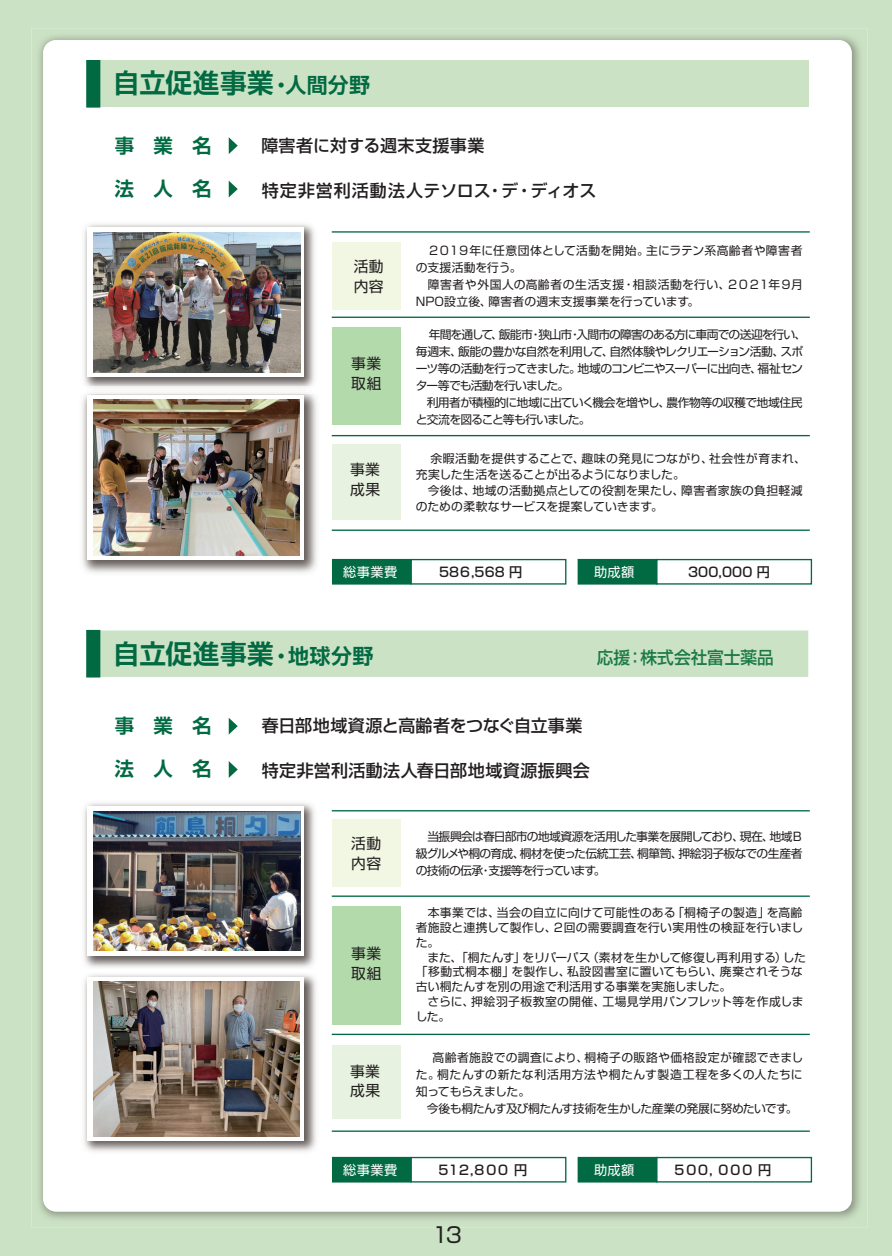
<style>
.page{position:relative;width:892px;height:1256px;background:#fff}
.page>*{position:absolute;margin:0;border:0;box-sizing:border-box;transform-origin:0 0}
.t1{font:700 26.55px "Shin Go Pr 5 De";letter-spacing:.02em;color:#026a43}
.t2{font:21.3px "Shin Go Pr 5";color:#231f20}
.t3{font:700 19.35px/42.6px "Shin Go Pr 5 De";color:#026a43}
.t4{font:500 17.25px "Shin Go Pr 5";color:#026a43}
.t5{font:500 16.95px "Shin Go Pr 5";letter-spacing:.015em;color:#231f20}
.t6{font:500 16.95px "Shin Go Pr 5";letter-spacing:.05em;color:#231f20}
.t7{font:500 16.95px "Shin Go Pr 5";letter-spacing:-.015em;color:#231f20}
.t8{font:14.7px/19.6px "Shin Go Pr 5";letter-spacing:.035em;color:#231f20}
.t9{font:500 13.2px "Shin Go Pr 5";letter-spacing:-.07em;color:#231f20}
.t10{font:13.2px "Shin Go Pr 5";letter-spacing:.025em;color:#fff}
.t11{font:11.85px/14.9px "Shin Go Pr 5";letter-spacing:.01em;color:#231f20}
.t12{font:11.85px/17px "Shin Go Pr 5";letter-spacing:-.065em;color:#231f20}
.t13{font:11.85px/17px "Shin Go Pr 5";letter-spacing:.02em;color:#231f20}
.t14{font:11.85px/17px "Shin Go Pr 5";letter-spacing:.005em;color:#231f20}
.t15{font:11.85px/17px "Shin Go Pr 5";letter-spacing:-.015em;color:#231f20;text-align:justify}
.s1{font-size:21px}
</style>
<div class="page">
<div style="left:0;top:0;width:891px;height:1255px;background:#cbe2c5"></div>
<img style="left:31px;top:28px;width:836px;height:1199px">
<div style="left:43px;top:40px;width:808px;height:1171px;background:#fff;border-radius:13px"></div>
<div style="left:87px;top:61px;width:721px;height:46px;background:#cbe2c5"></div>
<div style="left:332px;top:559px;width:79px;height:25px;background:#026a43"></div>
<div style="left:410px;top:559px;width:156px;height:25px;border:1px solid #026a43"></div>
<div style="left:578px;top:559px;width:78px;height:25px;background:#026a43"></div>
<div style="left:656px;top:559px;width:156px;height:25px;border:1px solid #026a43"></div>
<hr style="left:332px;top:231px;width:477px;height:1px;background:#026a43">
<hr style="left:332px;top:316px;width:477px;height:2px;background:#026a43">
<hr style="left:332px;top:529px;width:477px;height:2px;background:#026a43">
<hr style="left:332px;top:435px;width:477px;height:1px;background:#026a43">
<div style="left:333px;top:242px;width:68px;height:68px;background:#f1f7e3"></div>
<div style="left:333px;top:444px;width:68px;height:75px;background:#e7f2e0"></div>
<div style="left:333px;top:327px;width:68px;height:98px;background:#b3daab"></div>
<div style="left:332px;top:1157px;width:79px;height:24px;background:#026a43"></div>
<div style="left:332px;top:1156px;width:79px;height:26px;border:1px solid #026a43"></div>
<div style="left:410px;top:1156px;width:156px;height:26px;border:1px solid #026a43"></div>
<div style="left:578px;top:1157px;width:78px;height:24px;background:#026a43"></div>
<div style="left:577px;top:1156px;width:80px;height:26px;border:1px solid #026a43"></div>
<div style="left:656px;top:1156px;width:156px;height:26px;border:1px solid #026a43"></div>
<img style="left:84px;top:803px;width:231px;height:165px">
<div style="left:87px;top:806px;width:217px;height:150px;background:#fff"></div>
<img style="left:84px;top:974px;width:232px;height:178px">
<div style="left:87px;top:977px;width:217px;height:163px;background:#fff"></div>
<hr style="left:332px;top:810px;width:477px;height:1px;background:#026a43">
<hr style="left:332px;top:895px;width:477px;height:1px;background:#026a43">
<hr style="left:332px;top:1130px;width:477px;height:1px;background:#026a43">
<hr style="left:332px;top:1033px;width:477px;height:2px;background:#026a43">
<div style="left:333px;top:819px;width:68px;height:68px;background:#f1f7e3"></div>
<div style="left:333px;top:1045px;width:68px;height:74px;background:#e7f2e0"></div>
<div style="left:333px;top:906px;width:68px;height:119px;background:#b3daab"></div>
<div style="left:87px;top:61px;width:13px;height:46px;background:#026a43"></div>
<div style="left:86px;top:60px;width:14px;height:48px;border:1px solid #026a43"></div>
<div style="left:100px;top:630px;width:708px;height:47px;background:#cbe2c5"></div>
<div style="left:597px;top:649px;width:175px;height:17px;background:#cbe2c5"></div>
<div style="left:87px;top:630px;width:13px;height:47px;background:#026a43"></div>
<div style="left:86px;top:630px;width:14px;height:47px;border:1px solid #026a43"></div>
<svg style="left:229px;top:137px;width:9px;height:17px"></svg>
<svg style="left:229px;top:181px;width:9px;height:16px"></svg>
<svg style="left:229px;top:718px;width:9px;height:16px"></svg>
<svg style="left:229px;top:761px;width:9px;height:17px"></svg>
<img style="left:93px;top:981px;width:206px;height:155px">
<img style="left:93px;top:811px;width:207px;height:139px">
<img style="left:84px;top:224px;width:231px;height:163px">
<div style="left:87px;top:227px;width:217px;height:150px;background:#fff"></div>
<img style="left:82px;top:394px;width:235px;height:179px">
<div style="left:87px;top:395px;width:217px;height:165px;background:#fff"></div>
<img style="left:93px;top:399px;width:207px;height:156px">
<img style="left:93px;top:233px;width:207px;height:140px">
<h1 class="t1" style="left:113px;top:61px;width:258px">自立促進事業<span class="s1">・人間分野</span></h1>
<h3 class="t3" style="left:115px;top:123px;width:98px">事　業　名法　人　名</h3>
<h3 class="t5" style="left:261px;top:131px;width:224px">障害者に対する週末支援事業</h3>
<h3 class="t6" style="left:262px;top:176px;width:336px">特定非営利活動法人テソロス・デ・ディオス</h3>
<p class="t8" style="left:354px;top:255px;width:31px">活動内容</p>
<p class="t8" style="left:351px;top:352px;width:32px">事業取組</p>
<p class="t8" style="left:350px;top:458px;width:32px">事業成果</p>
<p class="t13" style="left:416px;top:241px;width:389px">　２０１９年に任意団体として活動を開始。主にラテン系高齢者や障害者の支援活動を行う。<br>　障害者や外国人の高齢者の生活支援・相談活動を行い、２０２１年９月<br>NPO設立後、障害者の週末支援事業を行っています。</p>
<p class="t12" style="left:416px;top:325px;width:392px;text-indent:13px">年間を通して、飯能市・狭山市・入間市の障害のある方に車両での送迎を行い、毎週末、飯能の豊かな自然を利用して、自然体験やレクリエーション活動、スポーツ等の活動を行ってきました。地域のコンビニやスーパーに出向き、福祉センター等でも活動を行いました。<br>　利用者が積極的に地域に出ていく機会を増やし、農作物等の収穫で地域住民と交流を図ること等も行いました。</p>
<p class="t11" style="left:416px;top:449px;width:391px;line-height:15.9px;text-indent:15px">余暇活動を提供することで、趣味の発見につながり、社会性が育まれ、充実した生活を送ることが出るようになりました。</p>
<p class="t13" style="left:416px;top:481px;width:388px;line-height:15.9px;text-indent:12px">今後は、地域の活動拠点としての役割を果たし、障害者家族の負担軽減のための柔軟なサービスを提案していきます。</p>
<p class="t10" style="left:343px;top:561px;width:56px">総事業費</p>
<p class="t9" style="left:439px;top:561px;width:85px">58６,568 円</p>
<p class="t10" style="left:594px;top:561px;width:42px">助成額</p>
<p class="t9" style="left:688px;top:561px;width:84px">300,000 円</p>
<h1 class="t1" style="left:113px;top:632px;width:262px">自立促進事業<span class="s1">・地球分野</span></h1>
<h3 class="t4" style="left:596px;top:643px;width:179px">応援：株式会社富士薬品</h3>
<h3 class="t3" style="left:115px;top:703px;width:98px">事　業　名法　人　名</h3>
<h3 class="t7" style="left:262px;top:712px;width:322px">春日部地域資源と高齢者をつなぐ自立事業</h3>
<h3 class="t5" style="left:262px;top:756px;width:329px">特定非営利活動法人春日部地域資源振興会</h3>
<p class="t8" style="left:351px;top:832px;width:31px">活動内容</p>
<p class="t8" style="left:351px;top:942px;width:32px">事業取組</p>
<p class="t8" style="left:350px;top:1059px;width:32px">事業成果</p>
<p class="t15" style="left:416px;top:826px;width:389px;text-indent:12px">当振興会は春日部市の地域資源を活用した事業を展開しており、現在、地域Ｂ級グルメや桐の育成、桐材を使った伝統工芸、桐箪笥、押絵羽子板なでの生産者の技術の伝承・支援等を行っています。</p>
<p class="t11" style="left:416px;top:903px;width:391px;text-indent:12px">本事業では、当会の自立に向けて可能性のある「桐椅子の製造」を高齢者施設と連携して製作し、２回の需要調査を行い実用性の検証を行いました。<br>　また、「桐たんす」をリパーパス（素材を生かして修復し再利用する）した「移動式桐本棚」を製作し、私設図書室に置いてもらい、廃棄されそうな古い桐たんすを別の用途で利活用する事業を実施しました。<br>　さらに、押絵羽子板教室の開催、工場見学用パンフレット等を作成しました。</p>
<p class="t14" style="left:416px;top:1047px;width:389px;text-indent:17px">高齢者施設での調査により、桐椅子の販路や価格設定が確認できました。桐たんすの新たな利活用方法や桐たんす製造工程を多くの人たちに知ってもらえました。<br>　今後も桐たんす及び桐たんす技術を生かした産業の発展に努めたいです。</p>
<p class="t10" style="left:343px;top:1158px;width:56px">総事業費</p>
<p class="t9" style="left:438px;top:1158px;width:90px">5１２,８００ 円</p>
<p class="t10" style="left:594px;top:1158px;width:42px">助成額</p>
<p class="t9" style="left:672px;top:1158px;width:100px">５００，０００ 円</p>
<h2 class="t2" style="left:432px;top:1217px;width:31px">13</h2>
</div>
